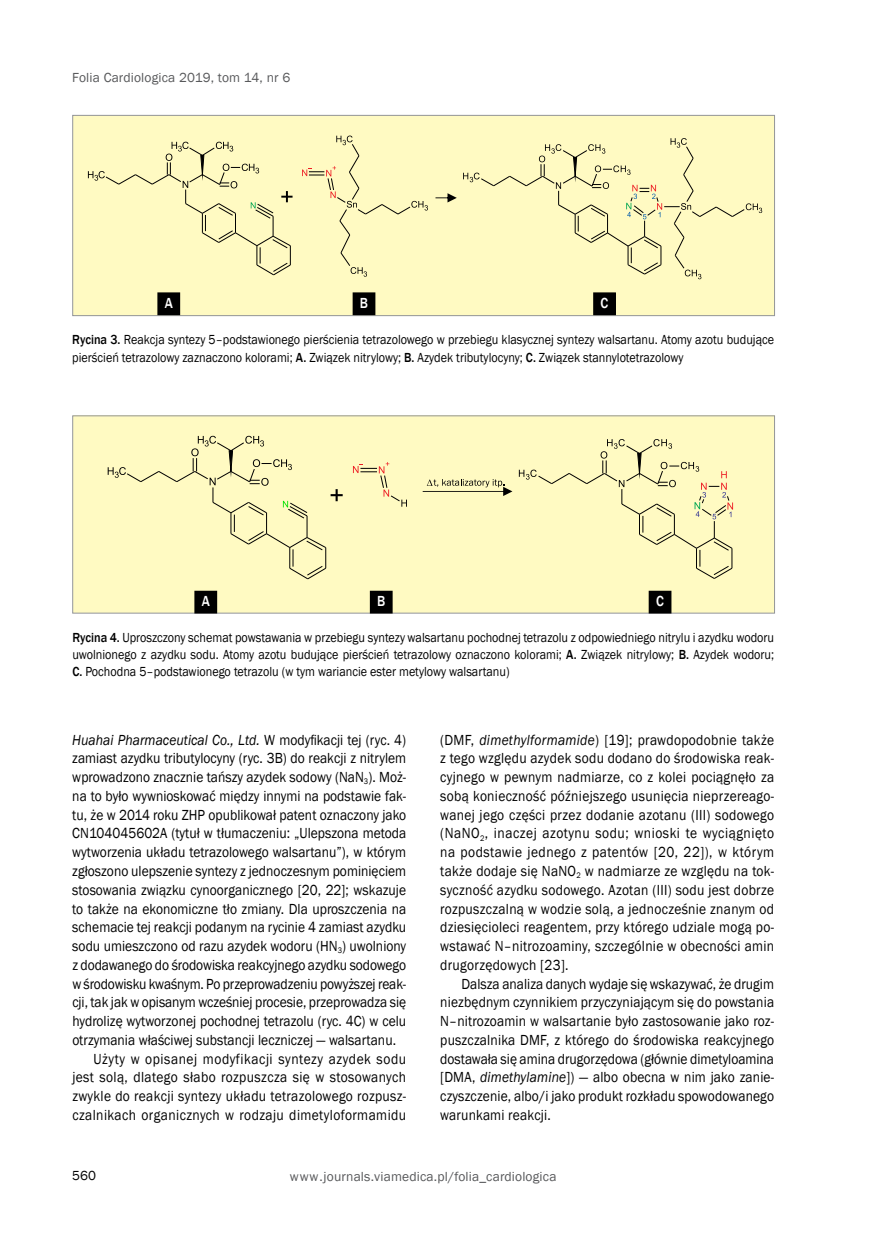
<style>
.page{position:relative;width:872px;height:1234px;background:#fff}
.page>*{position:absolute;margin:0;border:0;box-sizing:border-box;transform-origin:0 0}
.t1{font:15px/18.8px "Franklin Gothic";color:#000;text-align:justify;scale:.9 1}
.t2{font:15px "Franklin Gothic";letter-spacing:.03em;color:#000;scale:.9 1}
.t3{font:italic 15px "Franklin Gothic";letter-spacing:.005em;color:#000;scale:.9 1}
.t4{font:15px "Franklin Gothic";letter-spacing:.02em;color:#000;scale:.9 1}
.t5{font:15px "Franklin Gothic";letter-spacing:.04em;color:#000;scale:.9 1}
.t6{font:500 15px "Franklin Gothic";color:#fff;scale:.9 1}
.t7{font:13.5px/17.2px "Franklin Gothic";color:#000;scale:.9 1}
.t8{font:13.5px "Franklin Gothic";letter-spacing:.01em;color:#58595b}
.t9{font:13.5px "Franklin Gothic";color:#000}
.s1{font-weight:500}
.s2{font-style:normal}
.s3{font-style:italic}
</style>
<div class="page">
<div style="left:73px;top:115px;width:701px;height:200px;background:#fffac2"></div>
<div style="left:72px;top:115px;width:703px;height:201px;border:1px solid #939598"></div>
<svg style="left:302px;top:135px;width:126px;height:142px"></svg>
<svg style="left:435px;top:193px;width:22px;height:9px"></svg>
<svg style="left:88px;top:142px;width:204px;height:134px"></svg>
<svg style="left:463px;top:138px;width:299px;height:141px"></svg>
<div style="left:158px;top:293px;width:21px;height:21px;background:#000"></div>
<div style="left:157px;top:292px;width:23px;height:23px;border:2px solid #000"></div>
<div style="left:353px;top:293px;width:22px;height:21px;background:#000"></div>
<div style="left:352px;top:292px;width:23px;height:23px;border:2px solid #000"></div>
<div style="left:594px;top:293px;width:21px;height:21px;background:#000"></div>
<div style="left:593px;top:292px;width:23px;height:23px;border:2px solid #000"></div>
<div style="left:73px;top:416px;width:701px;height:197px;background:#fffac2"></div>
<div style="left:72px;top:415px;width:703px;height:198px;border:1px solid #939598"></div>
<svg style="left:353px;top:462px;width:54px;height:44px"></svg>
<svg style="left:108px;top:435px;width:235px;height:144px"></svg>
<svg style="left:519px;top:439px;width:214px;height:140px"></svg>
<svg style="left:423px;top:479px;width:89px;height:17px"></svg>
<div style="left:195px;top:591px;width:21px;height:21px;background:#000"></div>
<div style="left:194px;top:590px;width:23px;height:23px;border:2px solid #000"></div>
<div style="left:370px;top:591px;width:22px;height:21px;background:#000"></div>
<div style="left:370px;top:590px;width:22px;height:23px;border:2px solid #000"></div>
<div style="left:649px;top:591px;width:21px;height:21px;background:#000"></div>
<div style="left:648px;top:590px;width:23px;height:23px;border:2px solid #000"></div>
<p class="t8" style="left:72px;top:69px;width:219px">Folia Cardiologica 2019, tom 14, nr 6</p>
<p class="t6" style="left:165px;top:293px;width:11px">A</p>
<p class="t6" style="left:360px;top:293px;width:11px">B</p>
<p class="t6" style="left:600px;top:293px;width:10px">C</p>
<p class="t7" style="left:72px;top:331px;width:781px"><span class="s1">Rycina 3.</span> Reakcja syntezy 5–podstawionego pierścienia tetrazolowego w przebiegu klasycznej syntezy walsartanu. Atomy azotu budujące pierścień tetrazolowy zaznaczono kolorami; <span class="s1">A.</span> Związek nitrylowy; <span class="s1">B.</span> Azydek tributylocyny; <span class="s1">C.</span> Związek stannylotetrazolowy</p>
<p class="t6" style="left:202px;top:591px;width:11px">A</p>
<p class="t6" style="left:377px;top:591px;width:11px">B</p>
<p class="t6" style="left:656px;top:591px;width:10px">C</p>
<p class="t7" style="left:72px;top:628px;width:781px;text-align:justify"><span class="s1">Rycina 4.</span> Uproszczony schemat powstawania w przebiegu syntezy walsartanu pochodnej tetrazolu z odpowiedniego nitrylu i azydku wodoru uwolnionego z azydku sodu. Atomy azotu budujące pierścień tetrazolowy oznaczono kolorami; <span class="s1">A.</span> Związek nitrylowy; <span class="s1">B.</span> Azydek wodoru; <span class="s1">C.</span> Pochodna 5–podstawionego tetrazolu (w tym wariancie ester metylowy walsartanu)</p>
<p class="t3" style="left:72px;top:730px;width:372px">Huahai Pharmaceutical Co., Ltd. <span class="s2">W modyfikacji tej (ryc. 4)</span></p>
<p class="t1" style="left:72px;top:749px;width:372px">zamiast azydku tributylocyny (ryc. 3B) do reakcji z nitrylem</p>
<p class="t1" style="left:72px;top:768px;width:372px">wprowadzono znacznie tańszy azydek sodowy (NaN<sub>3</sub>). Moż‑</p>
<p class="t1" style="left:72px;top:786px;width:372px">na to było wywnioskować między innymi na podstawie fak‑</p>
<p class="t1" style="left:72px;top:805px;width:372px">tu, że w 2014 roku ZHP opublikował patent oznaczony jako</p>
<p class="t1" style="left:72px;top:824px;width:372px">CN104045602A (tytuł w tłumaczeniu: „Ulepszona metoda</p>
<p class="t1" style="left:72px;top:843px;width:372px">wytworzenia układu tetrazolowego walsartanu”), w którym</p>
<p class="t1" style="left:72px;top:861px;width:372px">zgłoszono ulepszenie syntezy z jednoczesnym pominięciem</p>
<p class="t1" style="left:72px;top:880px;width:372px">stosowania związku cynoorganicznego [20, 22]; wskazuje</p>
<p class="t1" style="left:72px;top:899px;width:372px">to także na ekonomiczne tło zmiany. Dla uproszczenia na</p>
<p class="t1" style="left:72px;top:918px;width:372px">schemacie tej reakcji podanym na rycinie 4 zamiast azydku</p>
<p class="t1" style="left:72px;top:936px;width:372px">sodu umieszczono od razu azydek wodoru (HN<sub>3</sub>) uwolniony</p>
<p class="t1" style="left:72px;top:955px;width:372px">z dodawanego do środowiska reakcyjnego azydku sodowego</p>
<p class="t1" style="left:72px;top:974px;width:372px">w środowisku kwaśnym. Po przeprowadzeniu powyższej reak‑</p>
<p class="t1" style="left:72px;top:993px;width:372px">cji, tak jak w opisanym wcześniej procesie, przeprowadza się</p>
<p class="t1" style="left:72px;top:1011px;width:372px">hydrolizę wytworzonej pochodnej tetrazolu (ryc. 4C) w celu</p>
<p class="t1" style="left:72px;top:1030px;width:361px">otrzymania właściwej substancji leczniczej — walsartanu.</p>
<p class="t5" style="left:94px;top:1049px;width:349px">Użyty w opisanej modyfikacji syntezy azydek sodu</p>
<p class="t2" style="left:72px;top:1067px;width:372px">jest solą, dlatego słabo rozpuszcza się w stosowanych</p>
<p class="t4" style="left:72px;top:1086px;width:372px">zwykle do reakcji syntezy układu tetrazolowego rozpusz‑</p>
<p class="t2" style="left:72px;top:1105px;width:372px">czalnikach organicznych w rodzaju dimetyloformamidu</p>
<p class="t1" style="left:440px;top:730px;width:372px">(DMF, <span class="s3">dimethylformamide</span>) [19]; prawdopodobnie także z tego względu azydek sodu dodano do środowiska reak‑ cyjnego w pewnym nadmiarze, co z kolei pociągnęło za sobą konieczność późniejszego usunięcia nieprzereago‑ wanej jego części przez dodanie azotanu (III) sodowego (NaNO<sub>2</sub>, inaczej azotynu sodu; wnioski te wyciągnięto na podstawie jednego z patentów [20, 22]), w którym także dodaje się NaNO<sub>2</sub> w nadmiarze ze względu na tok‑ syczność azydku sodowego. Azotan (III) sodu jest dobrze rozpuszczalną w wodzie solą, a jednocześnie znanym od dziesięcioleci reagentem, przy którego udziale mogą po‑ wstawać N–nitrozoaminy, szczególnie w obecności amin drugorzędowych [23].</p>
<p class="t1" style="left:440px;top:974px;width:372px;text-indent:21px">Dalsza analiza danych wydaje się wskazywać, że drugim niezbędnym czynnikiem przyczyniającym się do powstania N–nitrozoamin w walsartanie było zastosowanie jako roz‑ puszczalnika DMF, z którego do środowiska reakcyjnego dostawała się amina drugorzędowa (głównie dimetyloamina [DMA, <span class="s3">dimethylamine</span>]) — albo obecna w nim jako zanie‑ czyszczenie, albo/i jako produkt rozkładu spowodowanego warunkami reakcji.</p>
<p class="t9" style="left:72px;top:1166px;width:25px">560</p>
<p class="t8" style="left:290px;top:1168px;width:268px">www.journals.viamedica.pl/folia_cardiologica</p>
</div>
